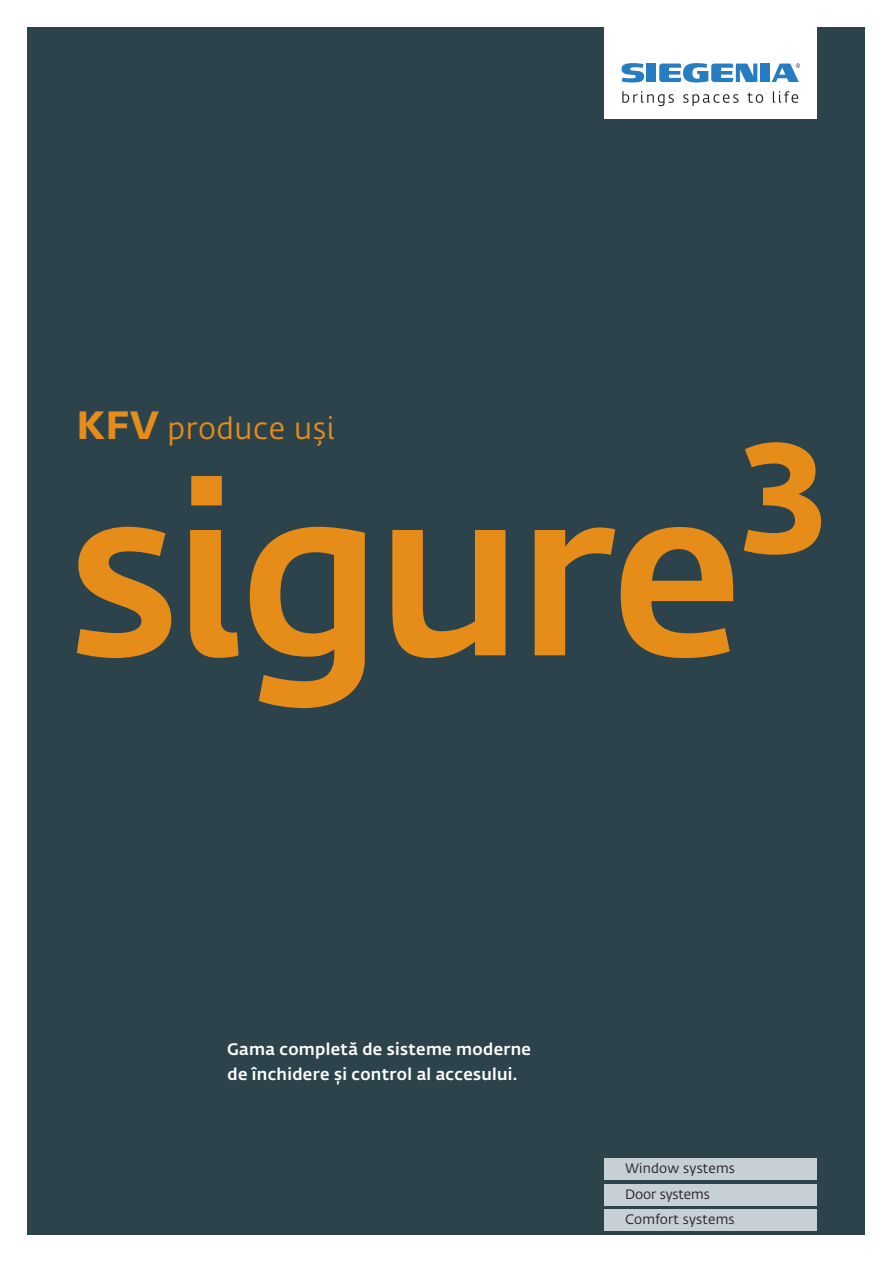
<style>
.page{position:relative;width:893px;height:1263px;background:#fff}
.page>*{position:absolute;margin:0;border:0;box-sizing:border-box;transform-origin:0 0}
.t1{font:500 229.5px "Fedra Sans Alt Pro";letter-spacing:-.02em;color:#e58c19}
.t2{font:700 154.5px "Fedra Sans Alt Pro";color:#e58c19}
.t3{font:30px "Fedra Sans Alt Pro";letter-spacing:.02em;color:#e58c19}
.t4{font:500 16.5px/25.5px "Fedra Sans Alt Pro";letter-spacing:.02em;color:#fff}
.t5{font:13.5px/25.5px "Fedra Sans Alt Pro";letter-spacing:.015em;color:#231f20}
.s1{font-weight:700;font-size:39px}
</style>
<div class="page">
<div style="left:28px;top:28px;width:837px;height:1207px;background:#2c434c"></div>
<div style="left:604px;top:27px;width:212px;height:92px;background:#fff"></div>
<svg style="left:622px;top:91px;width:52px;height:15px"></svg>
<svg style="left:683px;top:94px;width:56px;height:12px"></svg>
<svg style="left:747px;top:93px;width:16px;height:10px"></svg>
<svg style="left:773px;top:91px;width:25px;height:12px"></svg>
<div style="left:646px;top:64px;width:10px;height:18px;background:#277dc1"></div>
<svg style="left:621px;top:63px;width:23px;height:19px"></svg>
<div style="left:760px;top:64px;width:10px;height:18px;background:#277dc1"></div>
<svg style="left:659px;top:63px;width:98px;height:19px"></svg>
<svg style="left:772px;top:63px;width:28px;height:19px"></svg>
<div style="left:604px;top:1210px;width:212px;height:21px;background:#c7d0d5"></div>
<div style="left:604px;top:1184px;width:212px;height:21px;background:#c7d0d5"></div>
<div style="left:604px;top:1159px;width:212px;height:21px;background:#c7d0d5"></div>
<h3 class="t3" style="left:77px;top:407px;width:260px"><span class="s1">KFV</span> produce uşi</h3>
<h1 class="t1" style="left:68px;top:400px;width:676px">sigure</h1>
<h2 class="t2" style="left:736px;top:375px;width:94px">3</h2>
<p class="t4" style="left:227px;top:1035px;width:305px">Gama completă de sisteme moderne de închidere şi control al accesului.</p>
<p class="t5" style="left:625px;top:1155px;width:111px">Window systems<br>Door systems<br>Comfort systems</p>
</div>
